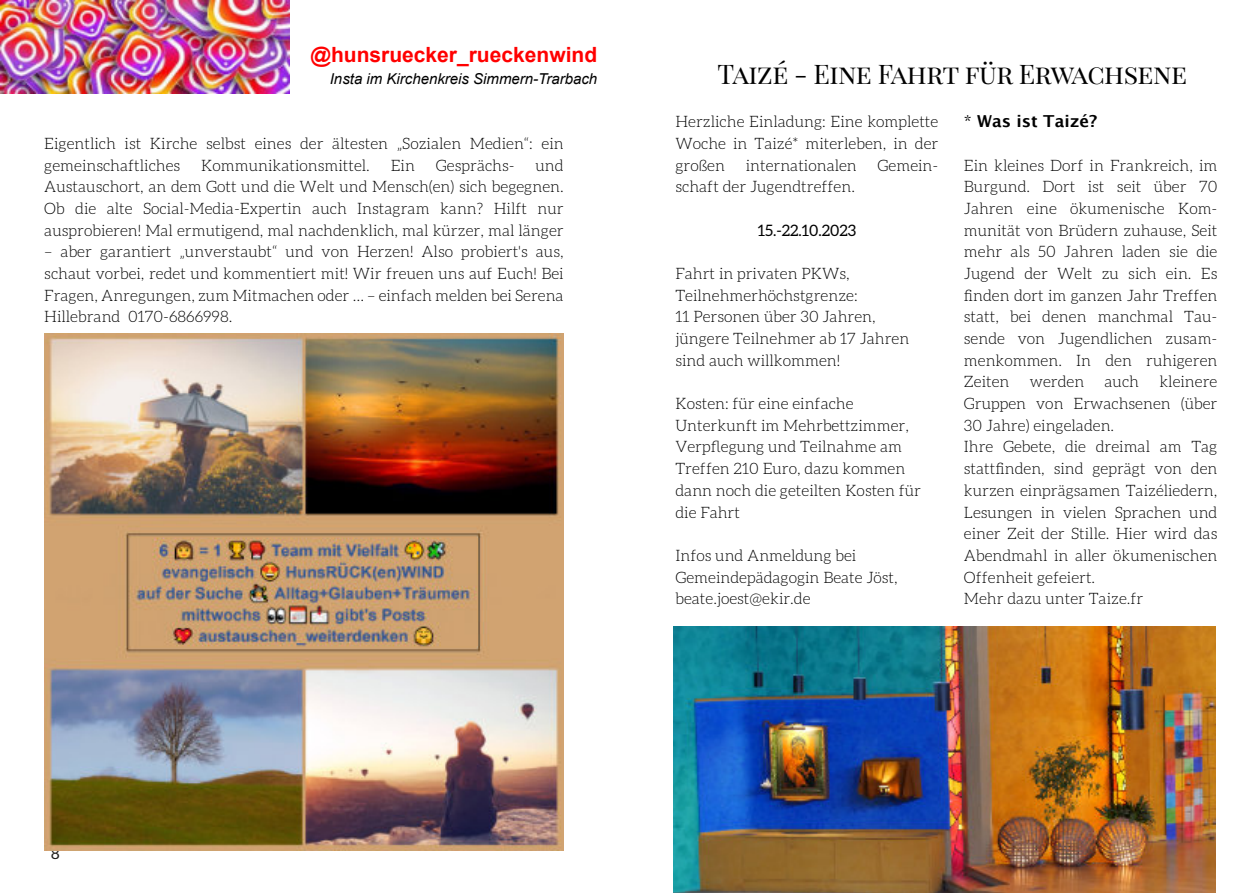
<style>
.page{position:relative;width:1259px;height:893px;background:#fff}
.page>*{position:absolute;margin:0;border:0;box-sizing:border-box;transform-origin:0 0}
.t1{font:27px "Playfair Display SC";letter-spacing:-.02em;color:#000}
.t2{font:700 21px "Arial";color:#f00}
.t3{font:700 16.5px "Lucida Grande";color:#000}
.t4{font:300 15.75px/21.8px "Aleo";color:#000}
.t5{font:15.75px "Aleo";color:#000}
.t6{font:15.75px "Aleo";color:#1d1d1b}
.t7{font:italic 15px "Arial";color:#000}
.s1{font-weight:400}
</style>
<div class="page">
<img style="left:0;top:0;width:289px;height:93px">
<img style="left:44px;top:334px;width:520px;height:516px">
<img style="left:673px;top:626px;width:542px;height:267px">
<h2 class="t2" style="left:310px;top:47px;width:288px">@hunsruecker_rueckenwind</h2>
<p class="t7" style="left:330px;top:73px;width:269px">Insta im Kirchenkreis Simmern-Trarbach</p>
<p class="t4" style="left:44px;top:133px;width:521px">Eigentlich ist Kirche selbst eines der ältesten „Sozialen Medien“: ein gemeinschaftliches</p>
<p class="t4" style="left:44px;top:155px;width:521px;text-align:justify;text-indent:491px">und Austauschort, an dem Gott und die Welt und Mensch(en) sich begegnen.<br>Ob die alte Social-Media-Expertin auch Instagram kann? Hilft nur ausprobieren! Mal ermutigend, mal nachdenklich, mal kürzer, mal länger</p>
<p class="t4" style="left:44px;top:242px;width:521px;text-align:justify">– aber garantiert „unverstaubt“ und von Herzen! Also probiert's aus, schaut vorbei, redet und kommentiert mit! Wir freuen uns auf Euch! Bei Fragen, Anregungen, zum Mitmachen oder … – einfach melden bei Serena Hillebrand 0170-6866998.</p>
<p class="t4" style="left:201px;top:155px;width:170px">Kommunikationsmittel.</p>
<p class="t4" style="left:391px;top:155px;width:26px">Ein</p>
<p class="t4" style="left:436px;top:155px;width:80px">Gesprächs-</p>
<h1 class="t1" style="left:717px;top:55px;width:471px">Taizé - Eine Fahrt für Erwachsene</h1>
<p class="t3" style="left:964px;top:114px;width:135px"><span class="s1">*</span> Was ist Taizé?</p>
<p class="t4" style="left:964px;top:155px;width:255px;text-align:justify">Ein kleines Dorf in Frankreich, im Burgund. Dort ist seit über 70<br>Jahren eine ökumenische Kom&shy;munität von Brüdern zuhause, Seit mehr als 50 Jahren laden sie die Jugend der Welt zu sich ein. Es finden dort im ganzen Jahr Treffen statt, bei denen manchmal Tau&shy;sende von Jugendlichen zusam&shy;menkommen. In den ruhigeren Zeiten</p>
<p class="t4" style="left:675px;top:111px;width:264px;text-align:justify">Herzliche Einladung: Eine komplette Woche in Taizé* miterleben, in der großen</p>
<p class="t4" style="left:746px;top:155px;width:113px">internationalen</p>
<p class="t4" style="left:877px;top:155px;width:62px">Gemein-</p>
<p class="t4" style="left:675px;top:177px;width:181px">schaft der Jugendtreffen.</p>
<p class="t5" style="left:757px;top:223px;width:100px">15.-22.10.2023</p>
<p class="t4" style="left:675px;top:263px;width:235px">Fahrt in privaten PKWs,<br>Teilnehmerhöchstgrenze:<br>11 Personen über 30 Jahren, jüngere Teilnehmer ab 17 Jahren sind auch willkommen!</p>
<p class="t4" style="left:675px;top:393px;width:247px">Kosten: für eine einfache<br>Unterkunft im Mehrbettzimmer,<br>Verpflegung und Teilnahme am<br>Treffen 210 Euro, dazu kommen dann noch die geteilten Kosten für die Fahrt</p>
<p class="t4" style="left:675px;top:545px;width:224px">Infos und Anmeldung bei<br>Gemeindepädagogin Beate Jöst, beate.joest@ekir.de</p>
<p class="t4" style="left:964px;top:372px;width:255px;text-indent:195px">kleinere<br>Gruppen von Erwachsenen (über<br>30 Jahre) eingeladen.<br>Ihre Gebete, die dreimal am Tag stattfinden, sind geprägt von den kurzen einprägsamen Taizéliedern,<br>Lesungen in vielen Sprachen und einer Zeit der Stille. Hier wird das<br>Abendmahl in aller ökumenischen<br>Offenheit gefeiert.<br>Mehr dazu unter Taize.fr</p>
<p class="t4" style="left:1029px;top:372px;width:56px">werden</p>
<p class="t4" style="left:1104px;top:372px;width:36px">auch</p>
<p class="t6" style="left:51px;top:846px;width:10px">8</p>
</div>
